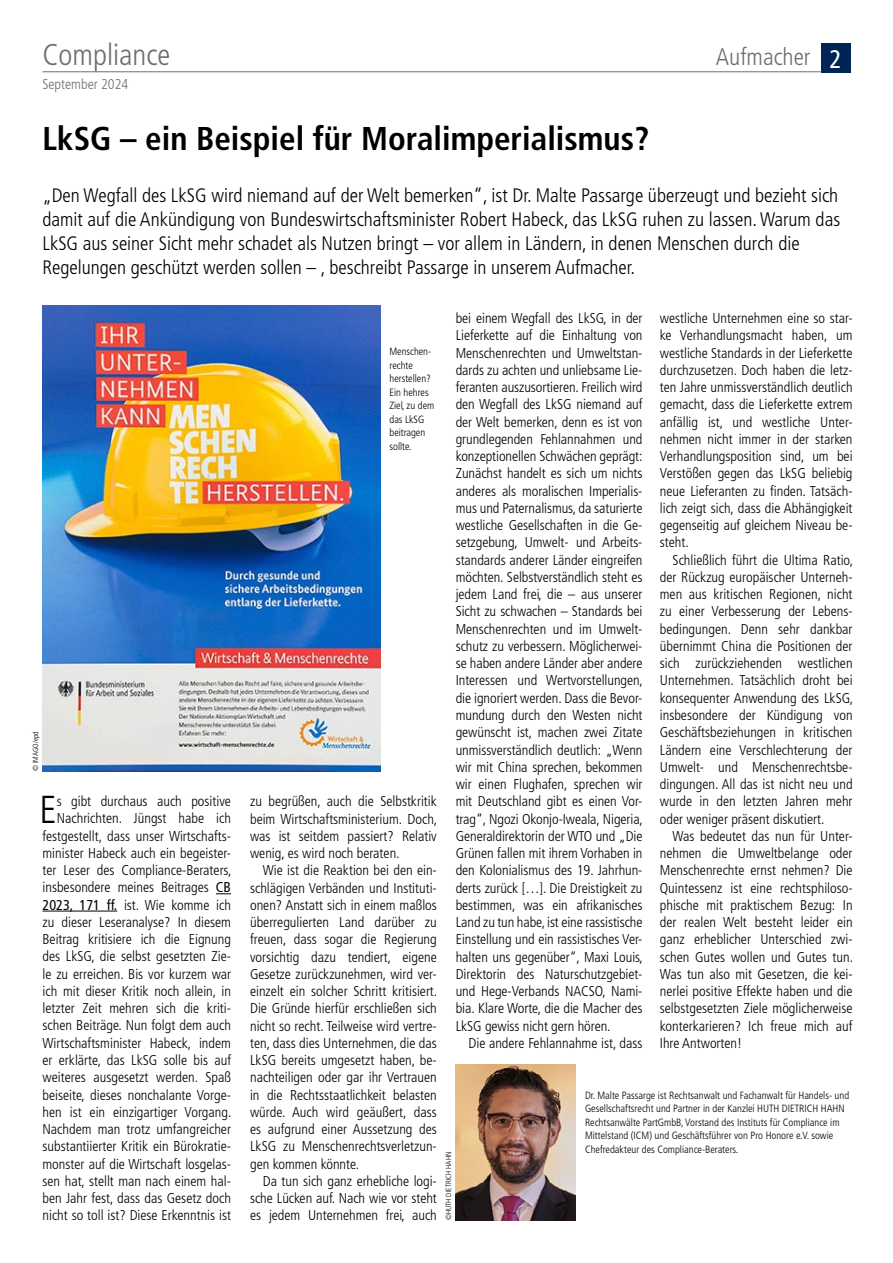
<style>
.page{position:relative;width:893px;height:1263px;background:#fff}
.page>*{position:absolute;margin:0;border:0;box-sizing:border-box;transform-origin:0 0}
.t1{font:300 condensed 39px "Frutiger LT Pro";color:#000}
.t2{font:700 condensed 33px "Frutiger LT Pro";color:#000}
.t3{font:300 condensed 30px "Frutiger LT Pro";color:#6e6e6e}
.t4{font:300 condensed 24px "Frutiger LT Pro";color:#6e6e6e}
.t5{font:300 condensed 19.5px/24px "Frutiger LT Pro";color:#000}
.t6{font:300 condensed 14.25px/17.2px "Frutiger LT Pro";color:#000;text-align:justify}
.t7{font:300 condensed 14.25px "Frutiger LT Pro";color:#6e6e6e}
.t8{font:300 condensed 10.5px/13.5px "Frutiger LT Pro";color:#000}
.t9{font:300 condensed 7.5px "Frutiger LT Pro";color:#000}
.s1{font-weight:400;font-size:25.5px;color:#fff}
.s2{font-weight:400}
</style>
<div class="page">
<div style="left:821px;top:43px;width:29px;height:30px;background:#002455"></div>
<hr style="left:43px;top:71px;width:778px;height:1px;background:#6e6e6e">
<svg style="left:216px;top:893px;width:15px;height:1px"></svg>
<hr style="left:43px;top:911px;width:74px;height:1px;background:#000">
<img style="left:43px;top:306px;width:337px;height:466px">
<img style="left:455px;top:1064px;width:121px;height:156px">
<h3 class="t3" style="left:43px;top:37px;width:129px">Compliance</h3>
<h3 class="t4" style="left:716px;top:43px;width:127px">Aufmacher <span class="s1">2</span></h3>
<p class="t7" style="left:43px;top:76px;width:87px">September 2024</p>
<h2 class="t2" style="left:43px;top:119px;width:608px">LkSG – ein Beispiel für Moralimperialismus?</h2>
<p class="t5" style="left:42px;top:183px;width:799px">„Den Wegfall des LkSG wird niemand auf der Welt bemerken“, ist Dr. Malte Passarge überzeugt und bezieht sich damit auf die Ankündigung von Bundeswirtschaftsminister Robert Habeck, das LkSG ruhen zu lassen. Warum das LkSG aus seiner Sicht mehr schadet als Nutzen bringt – vor allem in Ländern, in denen Menschen durch die Regelungen geschützt werden sollen – , beschreibt Passarge in unserem Aufmacher.</p>
<p class="t6" style="left:456px;top:310px;width:189px">bei einem Wegfall des LkSG, in der Lieferkette auf die Einhaltung von Menschenrechten und Umweltstan&shy;dards zu achten und unliebsame Lie&shy;feranten auszusortieren. Freilich wird den Wegfall des LkSG niemand auf der Welt bemerken, denn es ist von grundlegenden Fehlannahmen und konzeptionellen Schwächen geprägt:<br>Zunächst handelt es sich um nichts anderes als moralischen Imperialis&shy;mus und Paternalismus, da saturierte westliche Gesellschaften in die Ge&shy;setzgebung, Umwelt- und Arbeits&shy;standards anderer Länder eingreifen möchten. Selbstverständlich steht es jedem Land frei, die – aus unserer Sicht zu schwachen – Standards bei Menschenrechten und im Umwelt&shy;schutz zu verbessern. Möglicherwei&shy;se haben andere Länder aber andere Interessen und Wertvorstellungen, die ignoriert werden. Dass die Bevor&shy;mundung durch den Westen nicht gewünscht ist, machen zwei Zitate unmissverständlich deutlich: „Wenn wir mit China sprechen, bekommen wir einen Flughafen, sprechen wir mit Deutschland gibt es einen Vor&shy;trag“, Ngozi Okonjo-Iweala, Nigeria, Generaldirektorin der WTO und „Die Grünen fallen mit ihrem Vorhaben in den Kolonialismus des 19. Jahrhun&shy;derts zurück […]. Die Dreistigkeit zu bestimmen, was ein afrikanisches Land zu tun habe, ist eine rassistische Einstellung und ein rassistisches Ver&shy;halten uns gegenüber“, Maxi Louis, Direktorin des Naturschutzgebiet&shy;und Hege-Verbands NACSO, Nami&shy;bia. Klare Worte, die die Macher des LkSG gewiss nicht gern hören.</p>
<p class="t6" style="left:468px;top:1034px;width:175px">Die andere Fehlannahme ist, dass</p>
<p class="t6" style="left:660px;top:310px;width:194px">westliche Unternehmen eine so star&shy;ke Verhandlungsmacht haben, um westliche Standards in der Lieferkette durchzusetzen. Doch haben die letz&shy;ten Jahre unmissverständlich deutlich gemacht, dass die Lieferkette extrem anfällig ist, und westliche Unter&shy;nehmen nicht immer in der starken Verhandlungsposition sind, um bei Verstößen gegen das LkSG beliebig neue Lieferanten zu finden. Tatsäch&shy;lich zeigt sich, dass die Abhängigkeit gegenseitig auf gleichem Niveau be&shy;steht.</p>
<p class="t6" style="left:660px;top:551px;width:195px;text-indent:13px">Schließlich führt die Ultima Ratio, der Rückzug europäischer Unterneh&shy;men aus kritischen Regionen, nicht zu einer Verbesserung der Lebens&shy;bedingungen. Denn sehr dankbar übernimmt China die Positionen der sich zurückziehenden westlichen Unternehmen. Tatsächlich droht bei konsequenter Anwendung des LkSG, insbesondere der Kündigung von Geschäftsbeziehungen in kritischen Ländern eine Verschlechterung der Umwelt- und Menschenrechtsbe&shy;dingungen. All das ist nicht neu und wurde in den letzten Jahren mehr oder weniger präsent diskutiert.</p>
<p class="t6" style="left:660px;top:827px;width:195px;text-indent:13px">Was bedeutet das nun für Unter&shy;nehmen die Umweltbelange oder Menschenrechte ernst nehmen? Die Quintessenz ist eine rechtsphiloso&shy;phische mit praktischem Bezug: In der realen Welt besteht leider ein ganz erheblicher Unterschied zwi&shy;schen Gutes wollen und Gutes tun.<br>Was tun also mit Gesetzen, die kei&shy;nerlei positive Effekte haben und die selbstgesetzten Ziele möglicherweise konterkarieren? Ich freue mich auf Ihre Antworten!</p>
<p class="t8" style="left:389px;top:345px;width:46px">Menschen&shy;rechte herstellen?<br>Ein hehres<br>Ziel, zu dem das LkSG beitragen sollte.</p>
<p class="t9" style="left:31px;top:771px;width:42px;rotate:-90deg">© IMAGO/epd</p>
<p class="t6" style="left:43px;top:793px;width:191px;text-align:right">s gibt durchaus auch positive Nachrichten. Jüngst habe ich festgestellt, dass unser Wirtschafts&shy;minister Habeck auch ein begeister&shy;ter Leser des Compliance-Beraters, insbesondere meines Beitrages <span class="s2">CB 2023, 171 ff.</span> ist. Wie komme ich zu dieser Leseranalyse? In diesem Beitrag kritisiere ich die Eignung des LkSG, die selbst gesetzten Zie&shy;le zu erreichen. Bis vor kurzem war ich mit dieser Kritik noch allein, in letzter Zeit mehren sich die kriti&shy;schen Beiträge. Nun folgt dem auch Wirtschaftsminister Habeck, indem er erklärte, das LkSG solle bis auf weiteres ausgesetzt werden. Spaß beiseite, dieses nonchalante Vorge&shy;hen ist ein einzigartiger Vorgang.<br>Nachdem man trotz umfangreicher substantiierter Kritik ein Bürokratie&shy;monster auf die Wirtschaft losgelas&shy;sen hat, stellt man nach einem hal&shy;ben Jahr fest, dass das Gesetz doch nicht so toll ist? Diese Erkenntnis ist</p>
<p class="t6" style="left:250px;top:793px;width:189px">zu begrüßen, auch die Selbstkritik beim Wirtschaftsministerium. Doch, was ist seitdem passiert? Relativ wenig, es wird noch beraten.</p>
<h1 class="t1" style="left:39px;top:787px;width:19px">E</h1>
<p class="t6" style="left:250px;top:862px;width:189px;text-indent:13px">Wie ist die Reaktion bei den ein&shy;schlägigen Verbänden und Instituti&shy;onen? Anstatt sich in einem maßlos überregulierten Land darüber zu freuen, dass sogar die Regierung vorsichtig dazu tendiert, eigene Gesetze zurückzunehmen, wird ver&shy;einzelt ein solcher Schritt kritisiert.<br>Die Gründe hierfür erschließen sich nicht so recht. Teilweise wird vertre&shy;ten, dass dies Unternehmen, die das LkSG bereits umgesetzt haben, be&shy;nachteiligen oder gar ihr Vertrauen in die Rechtsstaatlichkeit belasten würde. Auch wird geäußert, dass es aufgrund einer Aussetzung des LkSG zu Menschenrechtsverletzun&shy;gen kommen könnte.</p>
<p class="t6" style="left:250px;top:1172px;width:188px;text-indent:13px">Da tun sich ganz erhebliche logi&shy;sche Lücken auf. Nach wie vor steht es jedem Unternehmen frei, auch</p>
<p class="t8" style="left:585px;top:1088px;width:266px">Dr. Malte Passarge ist Rechtsanwalt und Fachanwalt für Handels- und Gesellschaftsrecht und Partner in der Kanzlei HUTH DIETRICH HAHN Rechtsanwälte PartGmbB, Vorstand des Instituts für Compliance im Mittelstand (ICM) und Geschäftsführer von Pro Honore e.V. sowie Chefredakteur des Compliance-Beraters.</p>
<p class="t9" style="left:444px;top:1220px;width:70px;rotate:-90deg">©HUTH DIETRICH HAHN</p>
</div>
